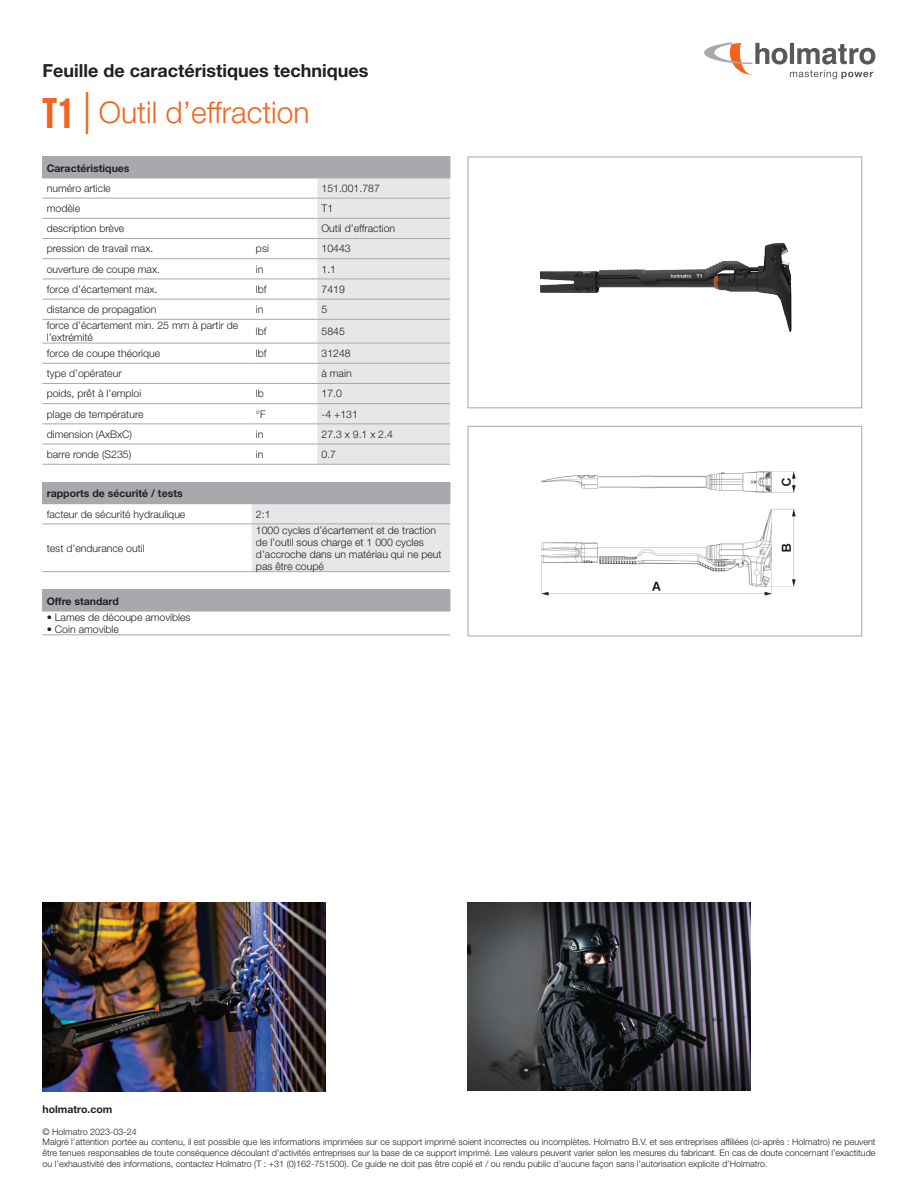
<style>
.page{position:relative;width:918px;height:1188px;background:#fff}
.page>*{position:absolute;margin:0;border:0;box-sizing:border-box;transform-origin:0 0}
.t1{font:300 30px "Helvetica Neue LT Std";color:#f36421}
.t2{font:700 18px "Helvetica Neue LT Std";color:#231f20}
.t3{font:300 10.5px/12px "Helvetica Neue LT Std";color:#231f20}
.t4{font:700 10.5px "Helvetica Neue LT Std";color:#231f20}
.t5{font:300 9px/10.8px "Helvetica Neue LT Std";color:#231f20}
.s1{font-family:"Neue Helvetica Pro 79 Cm";font-weight:700;font-size:42px}
.s2{font-size:42px}
</style>
<div class="page">
<svg style="left:704px;top:42px;width:171px;height:37px"></svg>
<div style="left:43px;top:157px;width:407px;height:21px;background:#a8a9ad"></div>
<svg style="left:317px;top:157px;width:134px;height:307px;background:#e0e1e4"></svg>
<hr style="left:43px;top:178px;width:209px;height:1px;background:#a8a9ad">
<hr style="left:252px;top:178px;width:65px;height:1px;background:#a8a9ad">
<hr style="left:317px;top:178px;width:133px;height:1px;background:#a8a9ad">
<hr style="left:43px;top:198px;width:209px;height:1px;background:#a8a9ad">
<hr style="left:252px;top:198px;width:65px;height:1px;background:#a8a9ad">
<hr style="left:317px;top:198px;width:133px;height:1px;background:#a8a9ad">
<hr style="left:43px;top:218px;width:209px;height:1px;background:#a8a9ad">
<hr style="left:252px;top:218px;width:65px;height:1px;background:#a8a9ad">
<hr style="left:317px;top:218px;width:133px;height:1px;background:#a8a9ad">
<hr style="left:43px;top:238px;width:209px;height:1px;background:#a8a9ad">
<hr style="left:252px;top:238px;width:65px;height:1px;background:#a8a9ad">
<hr style="left:317px;top:238px;width:133px;height:1px;background:#a8a9ad">
<hr style="left:43px;top:258px;width:209px;height:1px;background:#a8a9ad">
<hr style="left:252px;top:258px;width:65px;height:1px;background:#a8a9ad">
<hr style="left:317px;top:258px;width:133px;height:1px;background:#a8a9ad">
<hr style="left:43px;top:279px;width:209px;height:1px;background:#a8a9ad">
<hr style="left:252px;top:279px;width:65px;height:1px;background:#a8a9ad">
<hr style="left:317px;top:279px;width:133px;height:1px;background:#a8a9ad">
<hr style="left:43px;top:299px;width:209px;height:1px;background:#a8a9ad">
<hr style="left:252px;top:299px;width:65px;height:1px;background:#a8a9ad">
<hr style="left:317px;top:299px;width:133px;height:1px;background:#a8a9ad">
<hr style="left:43px;top:319px;width:209px;height:1px;background:#a8a9ad">
<hr style="left:252px;top:319px;width:65px;height:1px;background:#a8a9ad">
<hr style="left:317px;top:319px;width:133px;height:1px;background:#a8a9ad">
<hr style="left:43px;top:343px;width:209px;height:1px;background:#a8a9ad">
<hr style="left:252px;top:343px;width:65px;height:1px;background:#a8a9ad">
<hr style="left:317px;top:343px;width:133px;height:1px;background:#a8a9ad">
<hr style="left:43px;top:363px;width:209px;height:1px;background:#a8a9ad">
<hr style="left:252px;top:363px;width:65px;height:1px;background:#a8a9ad">
<hr style="left:317px;top:363px;width:133px;height:1px;background:#a8a9ad">
<hr style="left:43px;top:383px;width:209px;height:1px;background:#a8a9ad">
<hr style="left:252px;top:383px;width:65px;height:1px;background:#a8a9ad">
<hr style="left:317px;top:383px;width:133px;height:1px;background:#a8a9ad">
<hr style="left:43px;top:403px;width:209px;height:1px;background:#a8a9ad">
<hr style="left:252px;top:403px;width:65px;height:1px;background:#a8a9ad">
<hr style="left:317px;top:403px;width:133px;height:1px;background:#a8a9ad">
<hr style="left:43px;top:424px;width:209px;height:1px;background:#a8a9ad">
<hr style="left:252px;top:424px;width:65px;height:1px;background:#a8a9ad">
<hr style="left:317px;top:424px;width:133px;height:1px;background:#a8a9ad">
<hr style="left:43px;top:464px;width:209px;height:1px;background:#a8a9ad">
<hr style="left:43px;top:444px;width:209px;height:1px;background:#a8a9ad">
<hr style="left:252px;top:464px;width:65px;height:1px;background:#a8a9ad">
<hr style="left:252px;top:444px;width:65px;height:1px;background:#a8a9ad">
<hr style="left:317px;top:464px;width:133px;height:1px;background:#a8a9ad">
<hr style="left:317px;top:444px;width:133px;height:1px;background:#a8a9ad">
<div style="left:43px;top:482px;width:407px;height:22px;background:#a8a9ad"></div>
<svg style="left:252px;top:482px;width:199px;height:89px"></svg>
<hr style="left:252px;top:503px;width:198px;height:1px;background:#a8a9ad">
<hr style="left:43px;top:571px;width:209px;height:1px;background:#a8a9ad">
<hr style="left:43px;top:524px;width:209px;height:1px;background:#a8a9ad">
<hr style="left:252px;top:571px;width:198px;height:1px;background:#a8a9ad">
<hr style="left:252px;top:524px;width:198px;height:1px;background:#a8a9ad">
<div style="left:43px;top:590px;width:407px;height:21px;background:#a8a9ad"></div>
<svg style="left:450px;top:590px;width:1px;height:21px"></svg>
<hr style="left:43px;top:635px;width:407px;height:1px;background:#a8a9ad">
<hr style="left:43px;top:611px;width:407px;height:1px;background:#a8a9ad">
<img style="left:43px;top:902px;width:283px;height:189px">
<img style="left:468px;top:902px;width:282px;height:189px">
<img style="left:541px;top:471px;width:255px;height:125px">
<div style="left:468px;top:426px;width:394px;height:210px;border:1px solid #a8a9ad"></div>
<img style="left:539px;top:243px;width:253px;height:90px">
<div style="left:468px;top:157px;width:394px;height:251px;border:1px solid #a8a9ad"></div>
<h2 class="t2" style="left:43px;top:59px;width:327px">Feuille de caractéristiques techniques</h2>
<h1 class="t1" style="left:43px;top:94px;width:269px"><span class="s1">T1</span> <span class="s2">|</span> Outil d’effraction</h1>
<p class="t4" style="left:47px;top:161px;width:84px">Caractéristiques</p>
<p class="t3" style="left:47px;top:182px;width:65px">numéro article</p>
<p class="t3" style="left:322px;top:182px;width:60px">151.001.787</p>
<p class="t3" style="left:47px;top:202px;width:35px">modèle</p>
<p class="t3" style="left:322px;top:202px;width:13px">T1</p>
<p class="t3" style="left:47px;top:222px;width:79px">description brève</p>
<p class="t3" style="left:322px;top:222px;width:75px">Outil d’effraction</p>
<p class="t3" style="left:47px;top:242px;width:108px">pression de travail max.</p>
<p class="t3" style="left:256px;top:242px;width:15px">psi</p>
<p class="t3" style="left:322px;top:242px;width:31px">10443</p>
<p class="t3" style="left:47px;top:263px;width:115px">ouverture de coupe max.</p>
<p class="t3" style="left:256px;top:263px;width:9px">in</p>
<p class="t3" style="left:322px;top:263px;width:16px">1.1</p>
<p class="t3" style="left:47px;top:283px;width:112px">force d’écartement max.</p>
<p class="t3" style="left:256px;top:283px;width:12px">lbf</p>
<p class="t3" style="left:322px;top:283px;width:25px">7419</p>
<p class="t3" style="left:47px;top:303px;width:111px">distance de propagation</p>
<p class="t3" style="left:256px;top:303px;width:9px">in</p>
<p class="t3" style="left:322px;top:303px;width:7px">5</p>
<p class="t3" style="left:47px;top:319px;width:193px">force d’écartement min. 25 mm à partir de l’extrémité</p>
<p class="t3" style="left:256px;top:325px;width:12px">lbf</p>
<p class="t3" style="left:322px;top:325px;width:25px">5845</p>
<p class="t3" style="left:47px;top:347px;width:115px">force de coupe théorique</p>
<p class="t3" style="left:256px;top:347px;width:12px">lbf</p>
<p class="t3" style="left:322px;top:347px;width:31px">31248</p>
<p class="t3" style="left:47px;top:367px;width:76px">type d’opérateur</p>
<p class="t3" style="left:322px;top:367px;width:32px">à main</p>
<p class="t3" style="left:47px;top:387px;width:96px">poids, prêt à l’emploi</p>
<p class="t3" style="left:256px;top:387px;width:9px">lb</p>
<p class="t3" style="left:322px;top:387px;width:22px">17.0</p>
<p class="t3" style="left:47px;top:408px;width:98px">plage de température</p>
<p class="t3" style="left:256px;top:408px;width:11px">°F</p>
<p class="t3" style="left:322px;top:408px;width:38px">-4 +131</p>
<p class="t3" style="left:47px;top:428px;width:87px">dimension (AxBxC)</p>
<p class="t3" style="left:256px;top:428px;width:9px">in</p>
<p class="t3" style="left:322px;top:428px;width:73px">27.3 x 9.1 x 2.4</p>
<p class="t3" style="left:47px;top:448px;width:86px">barre ronde (S235)</p>
<p class="t3" style="left:256px;top:448px;width:9px">in</p>
<p class="t3" style="left:322px;top:448px;width:16px">0.7</p>
<p class="t4" style="left:47px;top:487px;width:137px">rapports de sécurité / tests</p>
<p class="t3" style="left:47px;top:508px;width:140px">facteur de sécurité hydraulique</p>
<p class="t3" style="left:256px;top:508px;width:16px">2:1</p>
<p class="t3" style="left:47px;top:542px;width:100px">test d’endurance outil</p>
<p class="t3" style="left:256px;top:524px;width:187px">1000 cycles d’écartement et de traction de l’outil sous charge et 1 000 cycles d’accroche dans un matériau qui ne peut pas être coupé</p>
<p class="t4" style="left:47px;top:594px;width:74px">Offre standard</p>
<p class="t3" style="left:47px;top:611px;width:145px">• Lames de découpe amovibles</p>
<p class="t3" style="left:47px;top:623px;width:74px">• Coin amovible</p>
<p class="t4" style="left:43px;top:1103px;width:71px">holmatro.com</p>
<p class="t5" style="left:43px;top:1126px;width:835px">© Holmatro 2023-03-24<br>Malgré l’attention portée au contenu, il est possible que les informations imprimées sur ce support imprimé soient incorrectes ou incomplètes. Holmatro B.V. et ses entreprises affiliées (ci-après : Holmatro) ne peuvent être tenues responsables de toute conséquence découlant d’activités entreprises sur la base de ce support imprimé. Les valeurs peuvent varier selon les mesures du fabricant. En cas de doute concernant l’exactitude ou l’exhaustivité des informations, contactez Holmatro (T : +31 (0)162-751500). Ce guide ne doit pas être copié et / ou rendu public d’aucune façon sans l’autorisation explicite d’Holmatro.</p>
</div>
